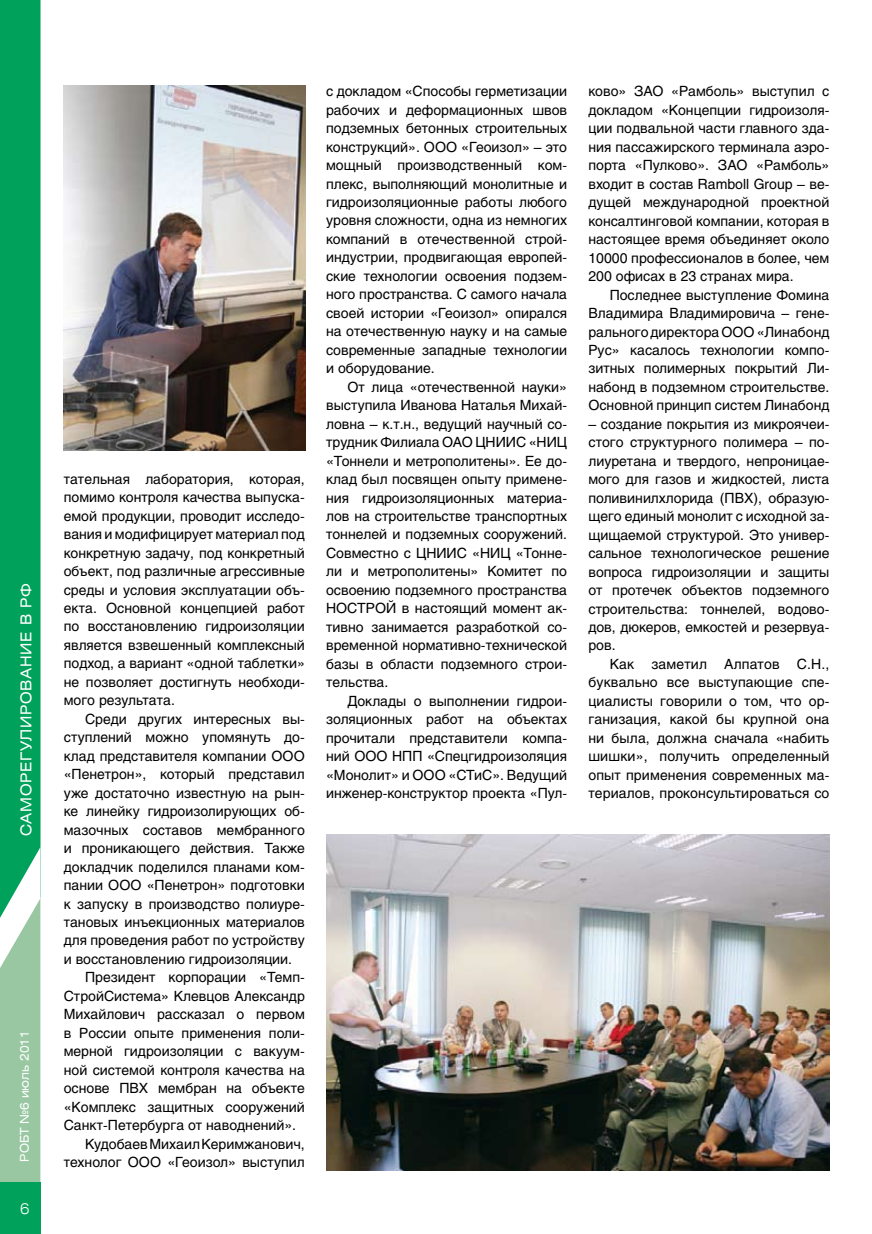
<style>
.page{position:relative;width:872px;height:1234px;background:#fff}
.page>*{position:absolute;margin:0;border:0;box-sizing:border-box;transform-origin:0 0}
.t1{font:15px "Helios Ext";letter-spacing:.05em;color:#fff;scale:.95 1}
.t2{font:300 15px "Helios Ext";color:#fff;scale:.95 1}
.t3{font:13.95px/18.5px "Helios";color:#000;text-align:justify}
.t4{font:12px "Helios Ext";color:#fff;scale:.95 1}
</style>
<div class="page">
<div style="left:0;top:968px;width:40px;height:214px;background:#99c7a2"></div>
<div style="left:0;top:1182px;width:40px;height:51px;background:#00a15a"></div>
<svg style="left:0;top:0;width:40px;height:968px;background:#12a765"></svg>
<img style="left:326px;top:834px;width:503px;height:335px">
<img style="left:64px;top:85px;width:242px;height:365px">
<p class="t1" style="left:17px;top:836px;width:268px;rotate:-90deg">САМОРЕГУЛИРОВАНИЕ В РФ</p>
<p class="t4" style="left:17px;top:1161px;width:140px;rotate:-90deg">РОБТ №6 июль 2011</p>
<p class="t2" style="left:20px;top:1198px;width:11px">6</p>
<p class="t3" style="left:64px;top:469px;width:242px">тательная лаборатория, которая, помимо контроля качества выпуска&shy;емой продукции, проводит исследо&shy;вания и модифицирует материал под конкретную задачу, под конкретный объект, под различные агрессивные среды и условия эксплуатации объ&shy;екта. Основной концепцией работ по восстановлению гидроизоляции является взвешенный комплексный подход, а вариант «одной таблетки» не позволяет достигнуть необходи&shy;мого результата.</p>
<p class="t3" style="left:85px;top:709px;width:221px">Среди других интересных вы-</p>
<p class="t3" style="left:64px;top:727px;width:242px">ступлений можно упомянуть до-</p>
<p class="t3" style="left:64px;top:746px;width:242px">клад представителя компании ООО</p>
<p class="t3" style="left:64px;top:764px;width:242px">«Пенетрон», который представил</p>
<p class="t3" style="left:64px;top:783px;width:242px">уже достаточно известную на рын-</p>
<p class="t3" style="left:64px;top:801px;width:242px">ке линейку гидроизолирующих об-</p>
<p class="t3" style="left:64px;top:820px;width:242px">мазочных составов мембранного</p>
<p class="t3" style="left:64px;top:838px;width:242px">и проникающего действия. Также</p>
<p class="t3" style="left:64px;top:857px;width:242px">докладчик поделился планами ком-</p>
<p class="t3" style="left:64px;top:875px;width:242px">пании ООО «Пенетрон» подготовки</p>
<p class="t3" style="left:64px;top:894px;width:242px">к запуску в производство полиуре-</p>
<p class="t3" style="left:64px;top:912px;width:242px">тановых инъекционных материалов</p>
<p class="t3" style="left:64px;top:930px;width:242px">для проведения работ по устройству</p>
<p class="t3" style="left:64px;top:949px;width:230px">и восстановлению гидроизоляции.</p>
<p class="t3" style="left:85px;top:967px;width:221px">Президент корпорации «Темп-</p>
<p class="t3" style="left:64px;top:986px;width:242px">СтройСистема» Клевцов Александр</p>
<p class="t3" style="left:64px;top:1004px;width:242px">Михайлович рассказал о первом</p>
<p class="t3" style="left:64px;top:1023px;width:242px">в России опыте применения поли-</p>
<p class="t3" style="left:64px;top:1041px;width:242px">мерной гидроизоляции с вакуум-</p>
<p class="t3" style="left:64px;top:1060px;width:242px">ной системой контроля качества на</p>
<p class="t3" style="left:64px;top:1078px;width:242px">основе ПВХ мембран на объекте</p>
<p class="t3" style="left:64px;top:1097px;width:242px">«Комплекс защитных сооружений</p>
<p class="t3" style="left:64px;top:1115px;width:234px">Санкт-Петербурга от наводнений».</p>
<p class="t3" style="left:85px;top:1133px;width:221px">Кудобаев Михаил Керимжанович,</p>
<p class="t3" style="left:64px;top:1152px;width:242px">технолог ООО «Геоизол» выступил</p>
<p class="t3" style="left:326px;top:82px;width:242px">с докладом «Способы герметизации рабочих и деформационных швов подземных бетонных строительных конструкций». ООО «Геоизол» – это мощный производственный ком&shy;плекс, выполняющий монолитные и гидроизоляционные работы любого уровня сложности, одна из немногих компаний в отечественной строй&shy;индустрии, продвигающая европей&shy;ские технологии освоения подзем&shy;ного пространства. С самого начала своей истории «Геоизол» опирался на отечественную науку и на самые современные западные технологии и оборудование.</p>
<p class="t3" style="left:326px;top:377px;width:242px;text-indent:21px">От лица «отечественной науки» выступила Иванова Наталья Михай&shy;ловна – к.т.н., ведущий научный со&shy;трудник Филиала ОАО ЦНИИС «НИЦ «Тоннели и метрополитены». Ее до&shy;клад был посвящен опыту примене&shy;ния гидроизоляционных материа&shy;лов на строительстве транспортных тоннелей и подземных сооружений.<br>Совместно с ЦНИИС «НИЦ «Тонне&shy;ли и метрополитены» Комитет по освоению подземного пространства НОСТРОЙ в настоящий момент ак&shy;тивно занимается разработкой со&shy;временной нормативно-технической базы в области подземного строи&shy;тельства.</p>
<p class="t3" style="left:326px;top:691px;width:242px;text-indent:21px">Доклады о выполнении гидрои&shy;золяционных работ на объектах прочитали представители компа&shy;ний ООО НПП «Спецгидроизоляция «Монолит» и ООО «СТиС». Ведущий инженер-конструктор проекта «Пул-</p>
<p class="t3" style="left:588px;top:82px;width:242px">ково» ЗАО «Рамболь» выступил с докладом «Концепции гидроизоля&shy;ции подвальной части главного зда&shy;ния пассажирского терминала аэро&shy;порта «Пулково». ЗАО «Рамболь» входит в состав Ramboll Group – ве&shy;дущей международной проектной консалтинговой компании, которая в настоящее время объединяет около 10000 профессионалов в более, чем 200 офисах в 23 странах мира.</p>
<p class="t3" style="left:588px;top:285px;width:242px;text-indent:21px">Последнее выступление Фомина Владимира Владимировича – гене&shy;рального директора ООО «Линабонд Рус» касалось технологии компо&shy;зитных полимерных покрытий Ли&shy;набонд в подземном строительстве.<br>Основной принцип систем Линабонд</p>
<p class="t3" style="left:588px;top:414px;width:242px">– создание покрытия из микроячеи&shy;стого структурного полимера – по&shy;лиуретана и твердого, непроницае&shy;мого для газов и жидкостей, листа поливинилхлорида (ПВХ), образую&shy;щего единый монолит с исходной за&shy;щищаемой структурой. Это универ&shy;сальное технологическое решение вопроса гидроизоляции и защиты от протечек объектов подземного строительства: тоннелей, водово&shy;дов, дюкеров, емкостей и резервуа&shy;ров.</p>
<p class="t3" style="left:588px;top:654px;width:242px;text-indent:21px">Как заметил Алпатов С.Н., буквально все выступающие спе&shy;циалисты говорили о том, что ор&shy;ганизация, какой бы крупной она ни была, должна сначала «набить шишки», получить определенный опыт применения современных ма&shy;териалов, проконсультироваться со</p>
</div>
